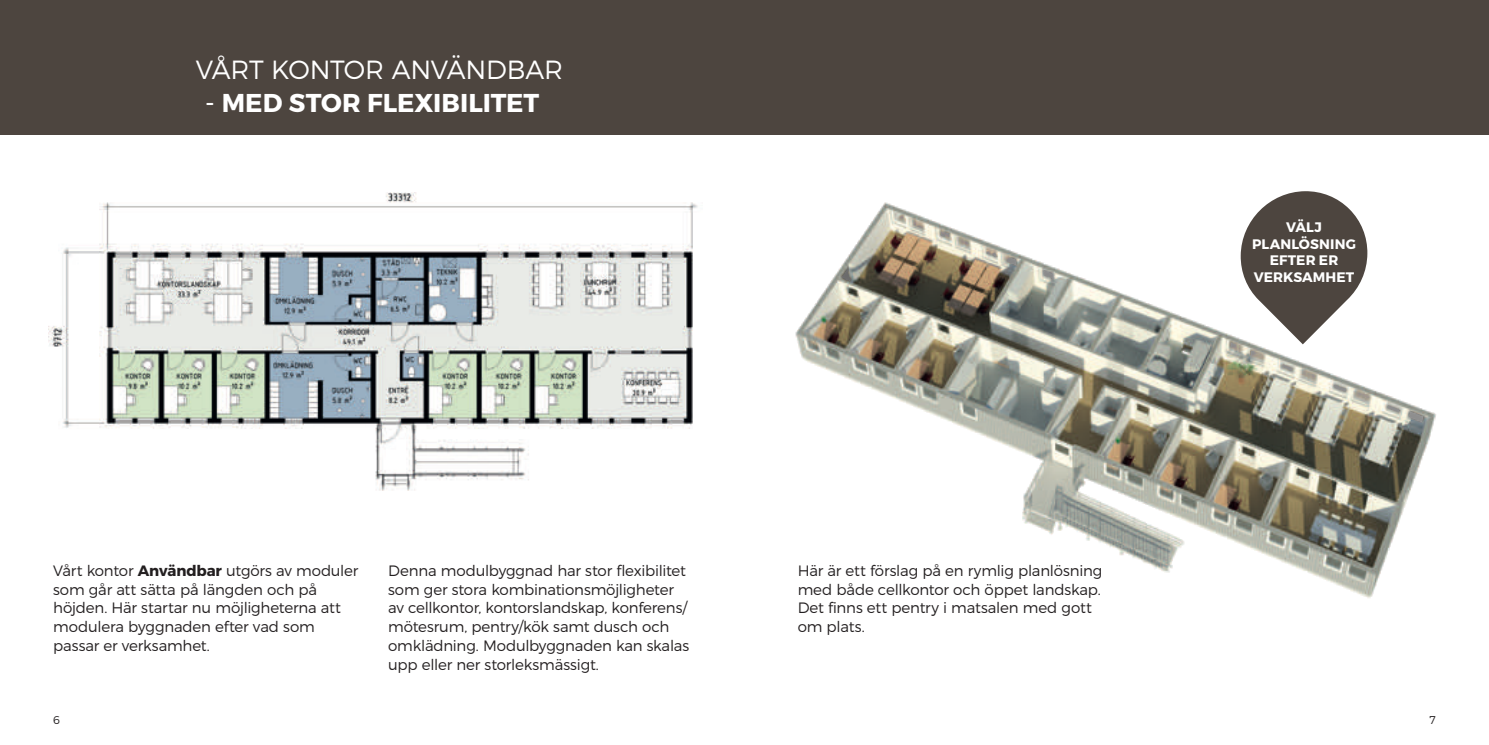
<style>
.page{position:relative;width:1489px;height:745px;background:#fff}
.page>*{position:absolute;margin:0;border:0;box-sizing:border-box;transform-origin:0 0}
.t1{font:300 26.25px "Montserrat";letter-spacing:-.01em;color:#fff}
.t2{font:700 25.75px "Montserrat";letter-spacing:.005em;color:#fff}
.t3{font:300 15px/18.8px "Montserrat";letter-spacing:-.01em;color:#231f20}
.t4{font:700 13.75px/16.5px "Montserrat";letter-spacing:.01em;color:#fff;text-align:center}
.t5{font:300 11.25px "Montserrat";color:#231f20}
.s1{font-weight:400;font-size:26.25px}
.s2{font-weight:700}
</style>
<div class="page">
<img style="left:795px;top:202px;width:641px;height:396px">
<div style="left:0;top:0;width:1488px;height:135px;background:#4d453f"></div>
<svg style="left:1240px;top:191px;width:127px;height:153px"></svg>
<img style="left:48px;top:193px;width:650px;height:298px">
<h1 class="t1" style="left:196px;top:53px;width:368px">VÅRT KONTOR ANVÄNDBAR</h1>
<h2 class="t2" style="left:205px;top:87px;width:336px"><span class="s1">-</span> MED STOR FLEXIBILITET</h2>
<p class="t3" style="left:53px;top:560px;width:307px">Vårt kontor <span class="s2">Användbar</span> utgörs av moduler som går att sätta på längden och på höjden. Här startar nu möjligheterna att modulera byggnaden efter vad som passar er verksamhet.</p>
<p class="t3" style="left:388px;top:560px;width:302px">Denna modulbyggnad har stor flexibilitet som ger stora kombinationsmöjligheter av cellkontor, kontorslandskap, konferens/ mötesrum, pentry/kök samt dusch och omklädning. Modulbyggnaden kan skalas upp eller ner storleksmässigt.</p>
<p class="t3" style="left:797px;top:560px;width:306px">Här är ett förslag på en rymlig planlösning med både cellkontor och öppet landskap.<br>Det finns ett pentry i matsalen med gott om plats.</p>
<p class="t4" style="left:1252px;top:219px;width:105px">VÄLJ<br>PLANLÖSNING<br>EFTER ER<br>VERKSAMHET</p>
<p class="t5" style="left:53px;top:712px;width:8px">6</p>
<p class="t5" style="left:1429px;top:712px;width:8px">7</p>
</div>
